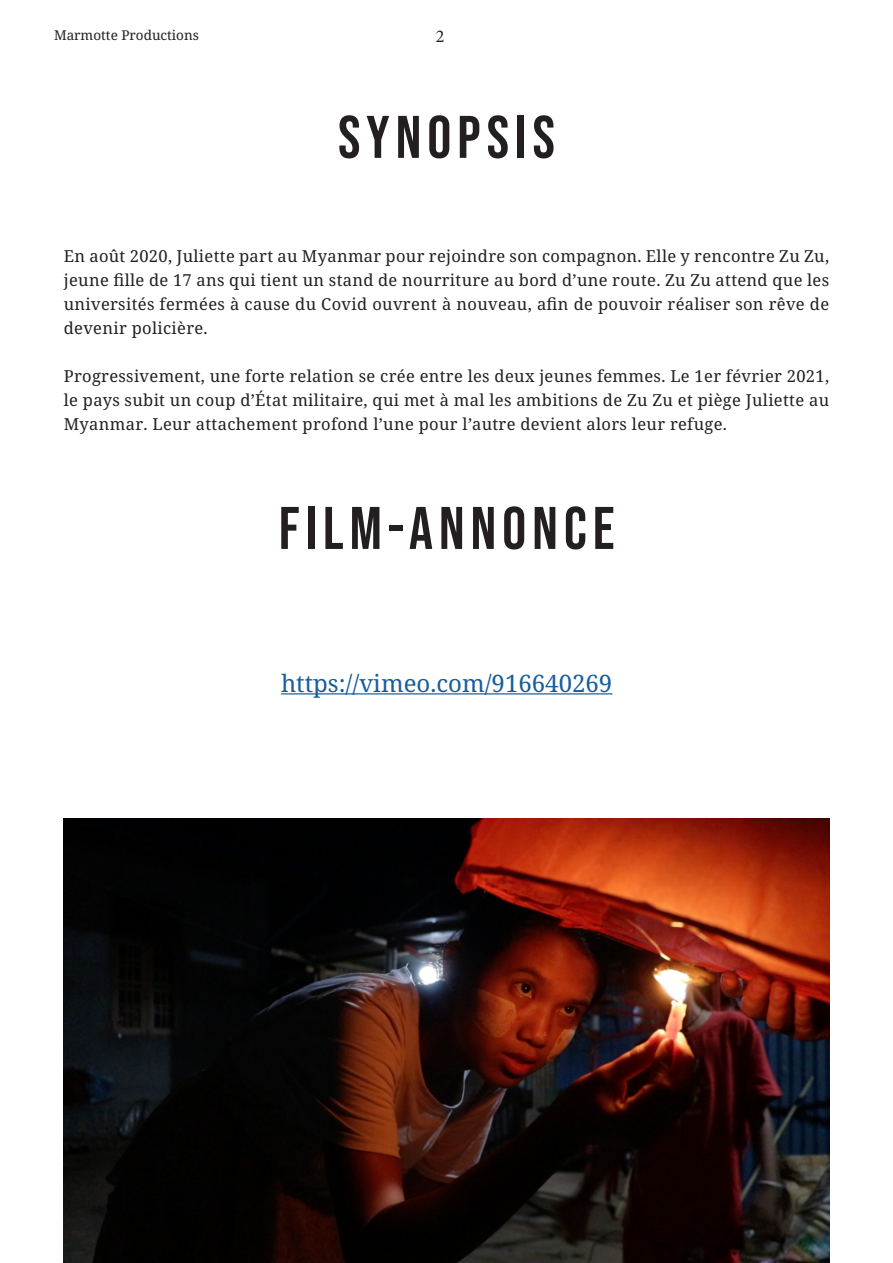
<style>
.page{position:relative;width:893px;height:1263px;background:#fff}
.page>*{position:absolute;margin:0;border:0;box-sizing:border-box;transform-origin:0 0}
.TITRE_PRINCIPAL{font:60px "Bebas Neue";letter-spacing:.1em;color:#231f20}
.t1{font:24px "Noto Serif";color:#175d9e}
.t2{font:18px "Minion Pro";color:#231f20}
.TEXTE-JUSTIFIE{font:16.5px/24px "Noto Serif";letter-spacing:.02em;color:#231f20;text-align:justify}
.t3{font:13.5px "Noto Serif";color:#231f20}
</style>
<div class="page">
<img style="left:64px;top:819px;width:765px;height:444px">
<hr style="left:281px;top:693px;width:331px;height:1px;background:#175d9e">
<p class="t3" style="left:54px;top:26px;width:146px">Marmotte Productions</p>
<p class="t2" style="left:436px;top:25px;width:10px">2</p>
<p class="TITRE_PRINCIPAL" style="left:338px;top:103px;width:218px">SYNOPSIS</p>
<p class="TEXTE-JUSTIFIE" style="left:64px;top:245px;width:767px">En août 2020, Juliette part au Myanmar pour rejoindre son compagnon. Elle y rencontre Zu Zu, jeune fille de 17 ans qui tient un stand de nourriture au bord d’une route. Zu Zu attend que les universités fermées à cause du Covid ouvrent à nouveau, afin de pouvoir réaliser son rêve de devenir policière.</p>
<p class="TEXTE-JUSTIFIE" style="left:64px;top:365px;width:767px">Progressivement, une forte relation se crée entre les deux jeunes femmes. Le 1er février 2021, le pays subit un coup d’État militaire, qui met à mal les ambitions de Zu Zu et piège Juliette au Myanmar. Leur attachement profond l’une pour l’autre devient alors leur refuge.</p>
<p class="TITRE_PRINCIPAL" style="left:279px;top:494px;width:337px">FILM-ANNONCE</p>
<p class="t1" style="left:281px;top:666px;width:333px">https://vimeo.com/916640269</p>
</div>
